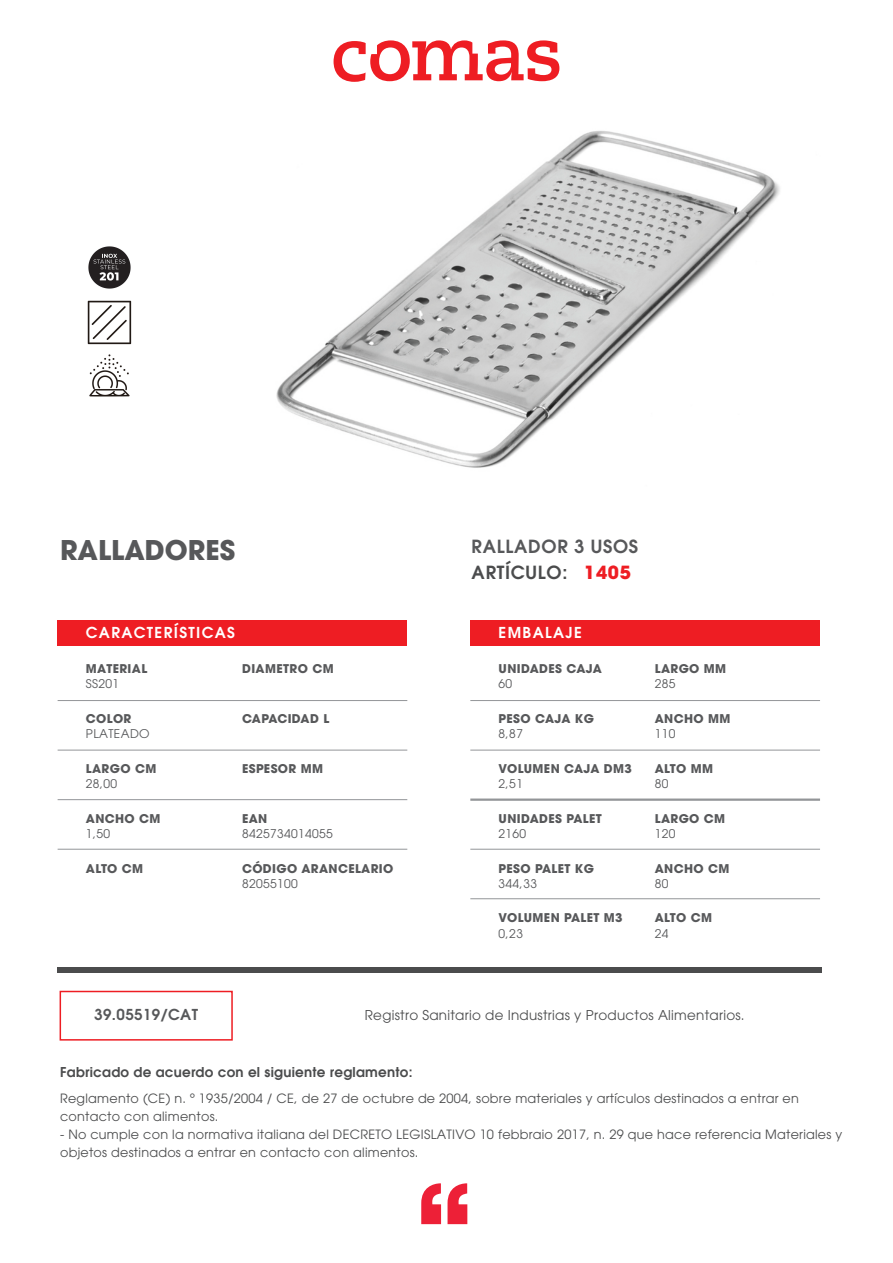
<style>
.page{position:relative;width:893px;height:1263px;background:#fff}
.page>*{position:absolute;margin:0;border:0;box-sizing:border-box;transform-origin:0 0}
.t1{font:700 27px "Avant Garde";color:#57585a}
.t2{font:600 18px/25.7px "Avant Garde";letter-spacing:.04em;color:#57585a}
.t3{font:600 15px "Avant Garde";letter-spacing:.09em;color:#fff}
.t4{font:600 15px "Avant Garde";letter-spacing:.03em;color:#57585a}
.t5{font:13.5px "Avant Garde";letter-spacing:.02em;color:#4b4c4d}
.t6{font:600 13.5px "Avant Garde";letter-spacing:.02em;color:#4b4c4d}
.t7{font:12.75px/18px "Avant Garde";letter-spacing:.02em;color:#4b4c4d}
.t8{font:700 12px "Avant Garde";letter-spacing:.03em;color:#57585a}
.t9{font:12px "Avant Garde";letter-spacing:.03em;color:#57585a}
.t10{font:700 12px "Avant Garde";letter-spacing:.01em;color:#57585a}
.s1{color:#4b4c4d}
.s2{font-weight:700;color:#ee1d23}
</style>
<div class="page">
<svg style="left:421px;top:1183px;width:20px;height:41px"></svg>
<svg style="left:448px;top:1183px;width:19px;height:41px"></svg>
<svg style="left:334px;top:40px;width:225px;height:42px"></svg>
<div style="left:58px;top:620px;width:349px;height:25px;background:#ee1d23"></div>
<div style="left:58px;top:967px;width:764px;height:6px;background:#4b4c4d"></div>
<hr style="left:58px;top:700px;width:349px;height:1px;background:#939598">
<hr style="left:58px;top:750px;width:349px;height:1px;background:#939598">
<hr style="left:58px;top:799px;width:349px;height:1px;background:#939598">
<hr style="left:58px;top:849px;width:349px;height:1px;background:#939598">
<div style="left:470px;top:620px;width:350px;height:25px;background:#ee1d23"></div>
<hr style="left:470px;top:700px;width:350px;height:1px;background:#939598">
<hr style="left:470px;top:750px;width:350px;height:1px;background:#939598">
<hr style="left:470px;top:798px;width:350px;height:3px;background:#939598">
<hr style="left:470px;top:849px;width:350px;height:1px;background:#939598">
<hr style="left:470px;top:898px;width:350px;height:1px;background:#939598">
<div style="left:60px;top:991px;width:173px;height:49px;border:2px solid #ee1d23"></div>
<img style="left:87px;top:246px;width:45px;height:151px">
<img style="left:276px;top:131px;width:504px;height:337px">
<h1 class="t1" style="left:60px;top:532px;width:177px">RALLADORES</h1>
<h2 class="t2" style="left:472px;top:533px;width:168px">RALLADOR 3 USOS<br><span class="s1">ARTÍCULO:</span> <span class="s2">1405</span></h2>
<p class="t3" style="left:86px;top:623px;width:151px">CARACTERÍSTICAS</p>
<p class="t8" style="left:86px;top:661px;width:63px">MATERIAL</p>
<p class="t9" style="left:86px;top:677px;width:35px">SS201</p>
<p class="t8" style="left:242px;top:661px;width:93px">DIAMETRO CM</p>
<p class="t8" style="left:86px;top:711px;width:47px">COLOR</p>
<p class="t9" style="left:86px;top:727px;width:65px">PLATEADO</p>
<p class="t8" style="left:86px;top:761px;width:72px">LARGO CM</p>
<p class="t9" style="left:86px;top:777px;width:33px">28,00</p>
<p class="t8" style="left:86px;top:810px;width:76px">ANCHO CM</p>
<p class="t9" style="left:86px;top:826px;width:26px">1,50</p>
<p class="t8" style="left:86px;top:860px;width:59px">ALTO CM</p>
<p class="t10" style="left:242px;top:711px;width:89px">CAPACIDAD L</p>
<p class="t8" style="left:242px;top:761px;width:83px">ESPESOR MM</p>
<p class="t8" style="left:242px;top:810px;width:27px">EAN</p>
<p class="t9" style="left:242px;top:826px;width:92px">8425734014055</p>
<p class="t8" style="left:242px;top:860px;width:153px">CÓDIGO ARANCELARIO</p>
<p class="t9" style="left:242px;top:876px;width:57px">82055100</p>
<p class="t3" style="left:499px;top:623px;width:85px">EMBALAJE</p>
<p class="t8" style="left:499px;top:661px;width:105px">UNIDADES CAJA</p>
<p class="t9" style="left:499px;top:677px;width:15px">60</p>
<p class="t8" style="left:499px;top:711px;width:97px">PESO CAJA KG</p>
<p class="t9" style="left:499px;top:727px;width:26px">8,87</p>
<p class="t8" style="left:499px;top:761px;width:135px">VOLUMEN CAJA DM3</p>
<p class="t9" style="left:499px;top:777px;width:26px">2,51</p>
<p class="t8" style="left:499px;top:810px;width:105px">UNIDADES PALET</p>
<p class="t9" style="left:499px;top:826px;width:29px">2160</p>
<p class="t8" style="left:499px;top:860px;width:97px">PESO PALET KG</p>
<p class="t9" style="left:499px;top:876px;width:40px">344,33</p>
<p class="t8" style="left:499px;top:910px;width:126px">VOLUMEN PALET M3</p>
<p class="t9" style="left:499px;top:926px;width:26px">0,23</p>
<p class="t8" style="left:655px;top:661px;width:73px">LARGO MM</p>
<p class="t9" style="left:655px;top:677px;width:22px">285</p>
<p class="t8" style="left:655px;top:711px;width:77px">ANCHO MM</p>
<p class="t9" style="left:655px;top:727px;width:22px">110</p>
<p class="t8" style="left:655px;top:761px;width:60px">ALTO MM</p>
<p class="t9" style="left:655px;top:777px;width:15px">80</p>
<p class="t8" style="left:655px;top:810px;width:72px">LARGO CM</p>
<p class="t9" style="left:655px;top:826px;width:22px">120</p>
<p class="t8" style="left:655px;top:860px;width:76px">ANCHO CM</p>
<p class="t9" style="left:655px;top:876px;width:15px">80</p>
<p class="t8" style="left:655px;top:910px;width:59px">ALTO CM</p>
<p class="t9" style="left:655px;top:926px;width:15px">24</p>
<p class="t4" style="left:94px;top:1005px;width:105px">39.05519/CAT</p>
<p class="t5" style="left:365px;top:1007px;width:381px">Registro Sanitario de Industrias y Productos Alimentarios.</p>
<p class="t6" style="left:60px;top:1063px;width:354px">Fabricado de acuerdo con el siguiente reglamento:</p>
<p class="t7" style="left:60px;top:1090px;width:740px">Reglamento (CE) n. º 1935/2004 / CE, de 27 de octubre de 2004, sobre materiales y artículos destinados a entrar en contacto con alimentos.</p>
<p class="t7" style="left:60px;top:1126px;width:784px">- No cumple con la normativa italiana del DECRETO LEGISLATIVO 10 febbraio 2017, n. 29 que hace referencia Materiales y objetos destinados a entrar en contacto con alimentos.</p>
</div>
